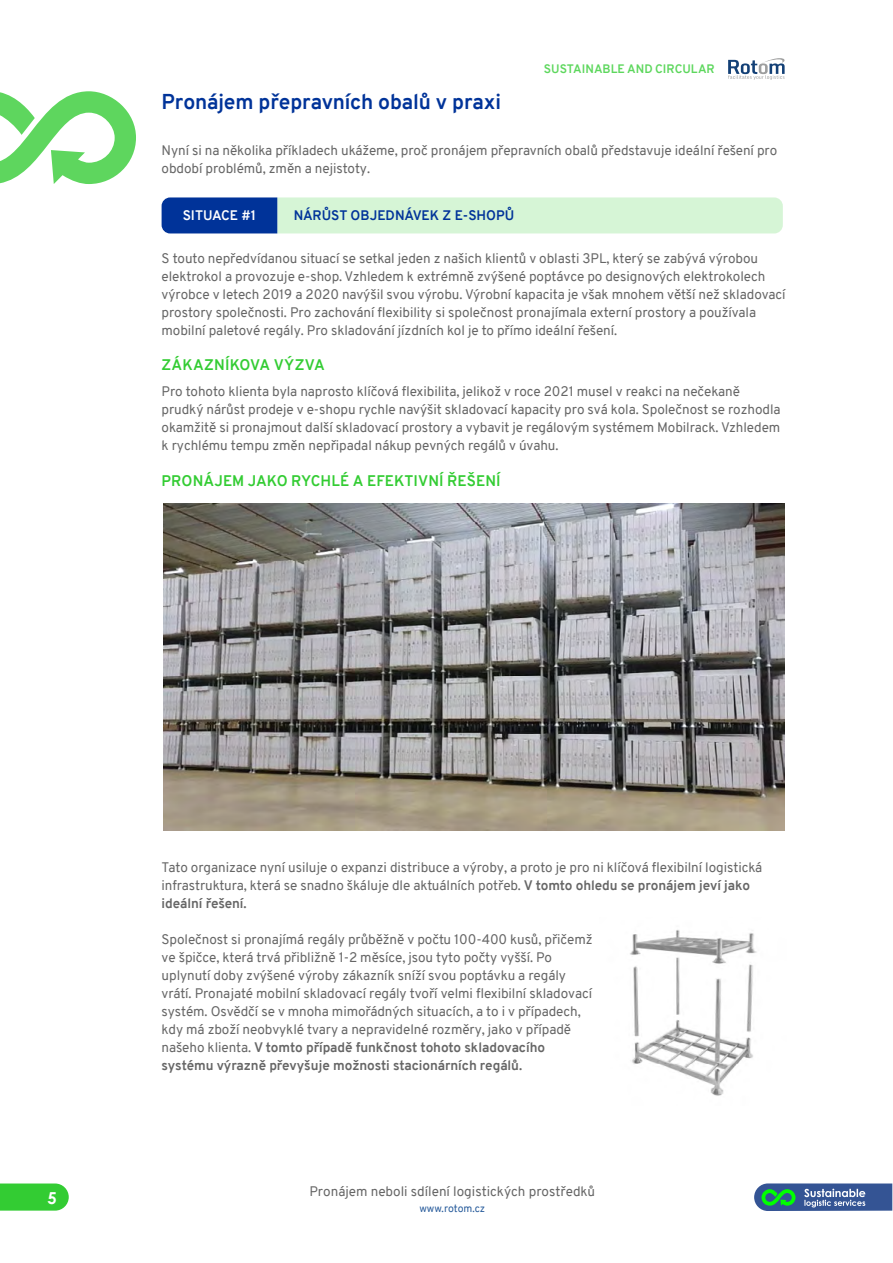
<style>
.page{position:relative;width:893px;height:1263px;background:#fff}
.page>*{position:absolute;margin:0;border:0;box-sizing:border-box;transform-origin:0 0}
.t1{font:700 21px "Overpass";letter-spacing:-.005em;color:#039}
.t2{font:700 16.5px "Century Gothic";color:#fff}
.t3{font:700 15px "Overpass";letter-spacing:.005em;color:#3c3}
.t4{font:13.5px/18px "Overpass";letter-spacing:-.005em;color:#666}
.t5{font:700 13.5px "Overpass";color:#039}
.t6{font:700 13.5px "Overpass";color:#fff}
.t7{font:700 12px "Overpass";color:#5dd75d}
.t8{font:10.5px "Overpass";color:#275b9b}
.s1{font-weight:700}
</style>
<div class="page">
<svg style="left:0;top:91px;width:136px;height:93px"></svg>
<svg style="left:0;top:1183px;width:69px;height:27px;background:#3fcf3f"></svg>
<svg style="left:754px;top:1183px;width:138px;height:28px;background:#4b7897"></svg>
<svg style="left:728px;top:58px;width:57px;height:22px"></svg>
<svg style="left:162px;top:197px;width:621px;height:36px;background:#afd1cb"></svg>
<img style="left:164px;top:504px;width:621px;height:327px">
<img style="left:630px;top:930px;width:127px;height:166px">
<p class="t7" style="left:544px;top:61px;width:172px">SUSTAINABLE AND CIRCULAR</p>
<h1 class="t1" style="left:162px;top:87px;width:341px">Pronájem přepravních obalů v praxi</h1>
<p class="t4" style="left:162px;top:141px;width:617px">Nyní si na několika příkladech ukážeme, proč pronájem přepravních obalů představuje ideální řešení pro období problémů, změn a nejistoty.</p>
<p class="t6" style="left:183px;top:206px;width:75px">SITUACE #1</p>
<p class="t5" style="left:294px;top:206px;width:222px">NÁRŮST OBJEDNÁVEK Z E-SHOPŮ</p>
<p class="t4" style="left:162px;top:249px;width:626px">S touto nepředvídanou situací se setkal jeden z našich klientů v oblasti 3PL, který se zabývá výrobou elektrokol a provozuje e-shop. Vzhledem k extrémně zvýšené poptávce po designových elektrokolech výrobce v letech 2019 a 2020 navýšil svou výrobu. Výrobní kapacita je však mnohem větší než skladovací prostory společnosti. Pro zachování flexibility si společnost pronajímala externí prostory a používala mobilní paletové regály. Pro skladování jízdních kol je to přímo ideální řešení.</p>
<p class="t3" style="left:162px;top:354px;width:165px">ZÁKAZNÍKOVA VÝZVA</p>
<p class="t4" style="left:162px;top:383px;width:620px">Pro tohoto klienta byla naprosto klíčová flexibilita, jelikož v roce 2021 musel v reakci na nečekaně prudký nárůst prodeje v e-shopu rychle navýšit skladovací kapacity pro svá kola. Společnost se rozhodla okamžitě si pronajmout další skladovací prostory a vybavit je regálovým systémem Mobilrack. Vzhledem k rychlému tempu změn nepřipadal nákup pevných regálů v úvahu.</p>
<p class="t3" style="left:162px;top:470px;width:341px">PRONÁJEM JAKO RYCHLÉ A EFEKTIVNÍ ŘEŠENÍ</p>
<p class="t2" style="left:48px;top:1185px;width:11px">5</p>
<p class="t4" style="left:162px;top:858px;width:602px">Tato organizace nyní usiluje o expanzi distribuce a výroby, a proto je pro ni klíčová flexibilní logistická infrastruktura, která se snadno škáluje dle aktuálních potřeb. <span class="s1">V tomto ohledu se pronájem jeví jako ideální řešení.</span></p>
<p class="t4" style="left:162px;top:930px;width:432px">Společnost si pronajímá regály průběžně v počtu 100-400 kusů, přičemž ve špičce, která trvá přibližně 1-2 měsíce, jsou tyto počty vyšší. Po uplynutí doby zvýšené výroby zákazník sníží svou poptávku a regály vrátí. Pronajaté mobilní skladovací regály tvoří velmi flexibilní skladovací systém. Osvědčí se v mnoha mimořádných situacích, a to i v případech, kdy má zboží neobvyklé tvary a nepravidelné rozměry, jako v případě našeho klienta. <span class="s1">V tomto případě funkčnost tohoto skladovacího systému výrazně převyšuje možnosti stacionárních regálů.</span></p>
<p class="t4" style="left:309px;top:1182px;width:287px">Pronájem neboli sdílení logistických prostředků</p>
<p class="t8" style="left:419px;top:1200px;width:67px">www.rotom.cz</p>
</div>
